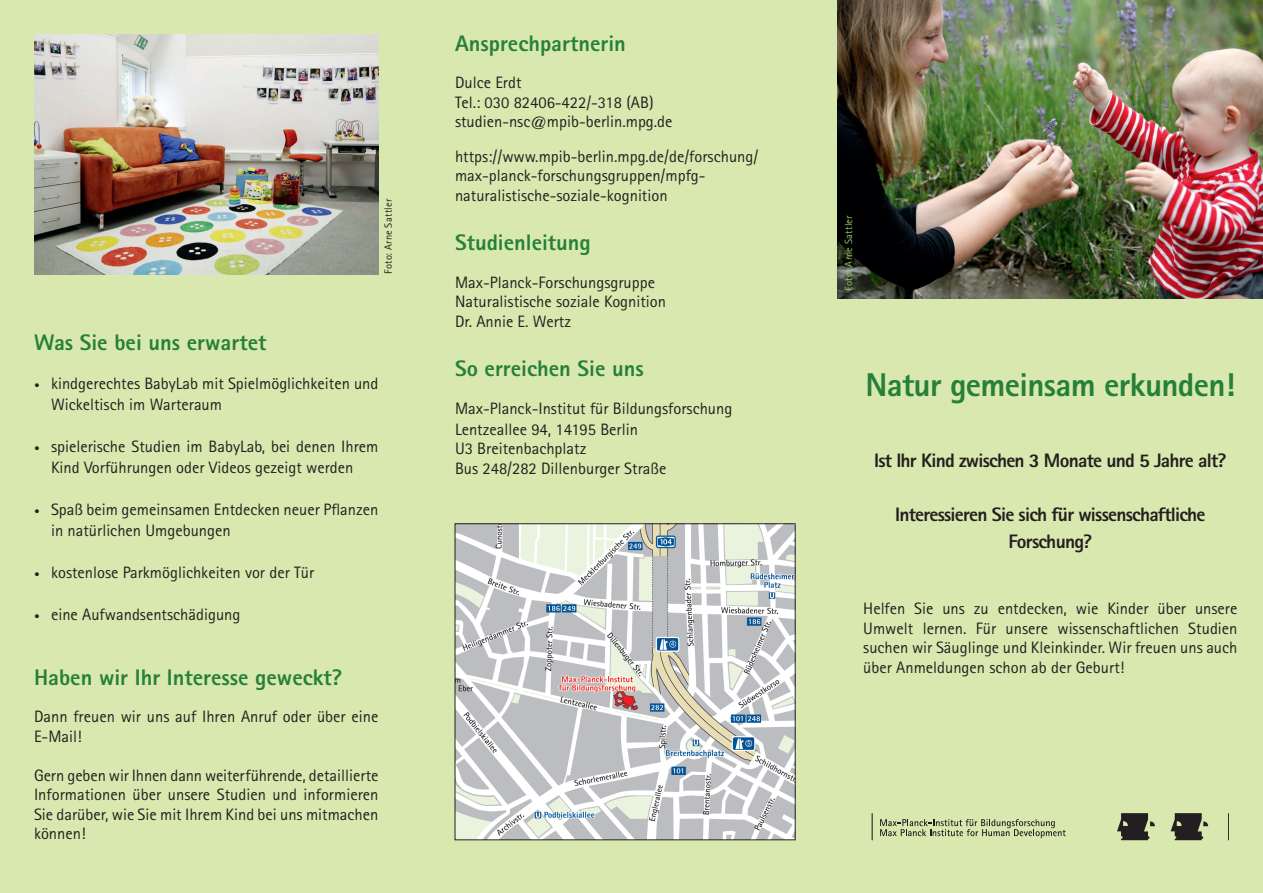
<style>
.page{position:relative;width:1263px;height:893px;background:#d9e8ae}
.page>*{position:absolute;margin:0;border:0;box-sizing:border-box;transform-origin:0 0}
.t1{font:800 33px "Agfa Rotis Sans Serif";letter-spacing:-.02em;color:#26803a}
.t2{font:800 22.5px "Agfa Rotis Sans Serif";color:#26803a}
.t3{font:800 19.5px/27px "Agfa Rotis Sans Serif";letter-spacing:-.04em;color:#231f20;text-align:center}
.t4{font:16.5px/19.5px "Agfa Rotis Sans Serif";color:#231f20}
.t5{font:10.5px "Agfa Rotis Sans Serif";letter-spacing:.015em;color:#231f20}
.t6{font:10.5px "Agfa Rotis Sans Serif";letter-spacing:.015em;color:#90c95b}
.s1{font-family:"Scala"}
</style>
<div class="page">
<svg style="left:872px;top:813px;width:1px;height:27px"></svg>
<svg style="left:1228px;top:813px;width:1px;height:27px"></svg>
<svg style="left:1117px;top:813px;width:38px;height:27px"></svg>
<svg style="left:1171px;top:813px;width:37px;height:27px"></svg>
<svg style="left:880px;top:819px;width:186px;height:19px"></svg>
<img style="left:457px;top:525px;width:336px;height:313px">
<div style="left:455px;top:523px;width:340px;height:317px;border:1px solid #231f20"></div>
<img style="left:34px;top:34px;width:344px;height:240px">
<img style="left:838px;top:0;width:425px;height:298px">
<p class="t5" style="left:382px;top:274px;width:76px;rotate:-90deg">Foto: Arne Sattler</p>
<h2 class="t2" style="left:34px;top:328px;width:234px">Was Sie bei uns erwartet</h2>
<p class="t4" style="left:51px;top:373px;width:329px;line-height:21px;text-indent:-17px"><span class="s1">•</span> kindgerechtes BabyLab mit Spielmöglichkeiten und<br>Wickeltisch im Warteraum</p>
<p class="t4" style="left:34px;top:436px;width:346px;line-height:21px;text-align:center"><span class="s1">•</span> spielerische Studien im BabyLab, bei denen Ihrem<br>Kind Vorführungen oder Videos gezeigt werden</p>
<p class="t4" style="left:51px;top:499px;width:329px;line-height:21px;text-indent:-17px"><span class="s1">•</span> Spaß beim gemeinsamen Entdecken neuer Pflanzen in natürlichen Umgebungen</p>
<p class="t4" style="left:34px;top:563px;width:282px"><span class="s1">•</span> kostenlose Parkmöglichkeiten vor der Tür</p>
<p class="t4" style="left:34px;top:605px;width:208px"><span class="s1">•</span> eine Aufwandsentschädigung</p>
<h2 class="t2" style="left:34px;top:663px;width:310px">Haben wir Ihr Interesse geweckt?</h2>
<p class="t4" style="left:34px;top:707px;width:346px">Dann freuen wir uns auf Ihren Anruf oder über eine<br>E-Mail!</p>
<p class="t4" style="left:34px;top:765px;width:346px;text-align:justify">Gern geben wir Ihnen dann weiterführende, detaillierte Informationen über unsere Studien und informieren Sie darüber, wie Sie mit Ihrem Kind bei uns mitmachen können!</p>
<h2 class="t2" style="left:455px;top:29px;width:172px">Ansprechpartnerin</h2>
<p class="t4" style="left:455px;top:73px;width:219px">Dulce Erdt<br>Tel.: 030 82406-422/-318 (AB) studien-nsc@mpib-berlin.mpg.de</p>
<p class="t4" style="left:455px;top:146px;width:305px">https://www.mpib-berlin.mpg.de/de/forschung/ max-planck-forschungsgruppen/mpfg&shy;naturalistische-soziale-kognition</p>
<h2 class="t2" style="left:455px;top:228px;width:137px">Studienleitung</h2>
<p class="t4" style="left:455px;top:272px;width:213px">Max-Planck-Forschungsgruppe<br>Naturalistische soziale Kognition<br>Dr. Annie E. Wertz</p>
<h2 class="t2" style="left:455px;top:354px;width:190px">So erreichen Sie uns</h2>
<p class="t4" style="left:455px;top:398px;width:279px;line-height:21px">Max-Planck-Institut für Bildungsforschung<br>Lentzeallee 94, 14195 Berlin</p>
<p class="t4" style="left:455px;top:439px;width:213px">U3 Breitenbachplatz<br>Bus 248/282 Dillenburger Straße</p>
<p class="t3" style="left:874px;top:447px;width:354px">Ist Ihr Kind zwischen 3 Monate und 5 Jahre alt?</p>
<p class="t3" style="left:895px;top:501px;width:312px">Interessieren Sie sich für wissenschaftliche<br>Forschung?</p>
<p class="t6" style="left:842px;top:291px;width:76px;rotate:-90deg">Foto: Arne Sattler</p>
<h1 class="t1" style="left:865px;top:364px;width:371px">Natur gemeinsam erkunden!</h1>
<p class="t4" style="left:863px;top:599px;width:376px;text-align:justify">Helfen Sie uns zu entdecken, wie Kinder über unsere Umwelt lernen. Für unsere wissenschaftlichen Studien suchen wir Säuglinge und Kleinkinder. Wir freuen uns auch über Anmeldungen schon ab der Geburt!</p>
</div>
